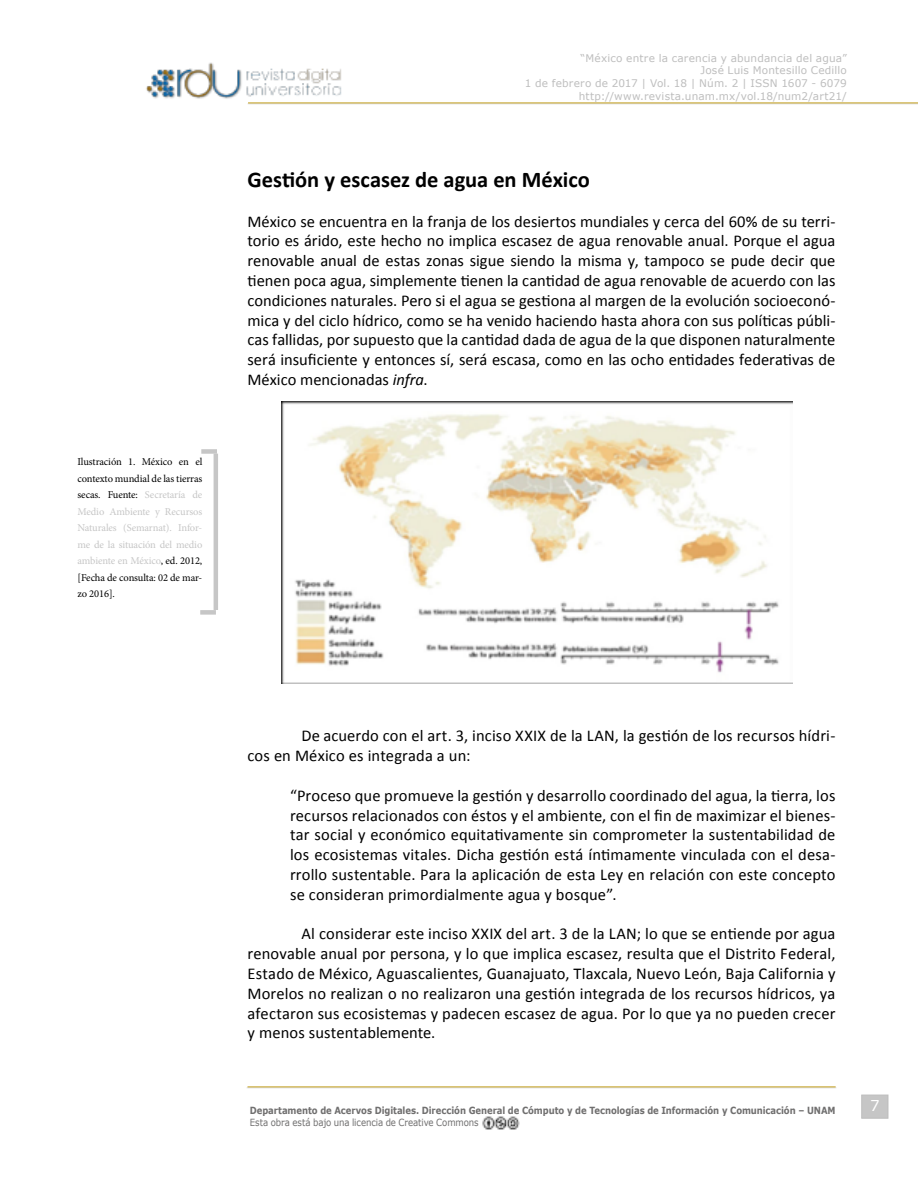
<style>
.page{position:relative;width:918px;height:1188px;background:#fff}
.page>*{position:absolute;margin:0;border:0;box-sizing:border-box;transform-origin:0 0}
.t1{font:700 22.5px "Calibri";color:#000}
.t2{font:16.5px/19.8px "Calibri";letter-spacing:.005em;color:#000;text-align:justify}
.t3{font:15px "Verdana";color:#fff}
.t4{font:10.5px/16.5px "Minion Pro";letter-spacing:-.01em;color:#000;text-align:justify}
.t5{font:10.5px/12.6px "Verdana";letter-spacing:.015em;color:#bebebe;text-align:right}
.t6{font:700 9.9px "Verdana";letter-spacing:-.01em;color:#706f6f;scale:.86 1}
.t7{font:9.9px "Verdana";letter-spacing:-.01em;color:#706f6f;scale:.87 1}
.s1{color:#c6c6c6}
.s2{font-style:italic}
</style>
<div class="page">
<div style="left:861px;top:1095px;width:27px;height:24px;background:#c6c6c6"></div>
<hr style="left:247px;top:103px;width:671px;height:1px;background:#f6f6f6">
<hr style="left:248px;top:103px;width:670px;height:1px;background:#c19d1b">
<hr style="left:246px;top:1087px;width:591px;height:1px;background:#000;opacity:.44">
<hr style="left:248px;top:1087px;width:588px;height:1px;background:#c19d1b">
<img style="left:482px;top:1116px;width:38px;height:14px">
<img style="left:146px;top:62px;width:196px;height:37px">
<img style="left:282px;top:401px;width:511px;height:282px">
<hr style="left:214px;top:454px;width:4px;height:156px;background:#c6c6c6">
<div style="left:200px;top:610px;width:16px;height:5px;background:#c6c6c6"></div>
<div style="left:201px;top:449px;width:16px;height:5px;background:#c6c6c6"></div>
<p class="t4" style="left:77px;top:454px;width:126px">Ilustración 1. México en el contexto mundial de las tierras secas. Fuente: <span class="s1">Secretaría de Medio Ambiente y Recursos Naturales (Semarnat). Infor&shy;me de la situación del medio ambiente en México</span>, ed. 2012, [Fecha de consulta: 02 de mar&shy;zo 2016].</p>
<p class="t5" style="left:525px;top:52px;width:324px">“México entre la carencia y abundancia del agua”<br>José Luis Montesillo Cedillo<br>1 de febrero de 2017 | Vol. 18 | Núm. 2 | ISSN 1607 - 6079 http://www.revista.unam.mx/vol.18/num2/art21/</p>
<h1 class="t1" style="left:248px;top:165px;width:344px">Gestión y escasez de agua en México</h1>
<p class="t2" style="left:248px;top:211px;width:590px">México se encuentra en la franja de los desiertos mundiales y cerca del 60% de su terri&shy;torio es árido, este hecho no implica escasez de agua renovable anual. Porque el agua renovable anual de estas zonas sigue siendo la misma y, tampoco se pude decir que tienen poca agua, simplemente tienen la cantidad de agua renovable de acuerdo con las condiciones naturales. Pero si el agua se gestiona al margen de la evolución socioeconó&shy;mica y del ciclo hídrico, como se ha venido haciendo hasta ahora con sus políticas públi&shy;cas fallidas, por supuesto que la cantidad dada de agua de la que disponen naturalmente será insuficiente y entonces sí, será escasa, como en las ocho entidades federativas de México mencionadas <span class="s2">infra</span>.</p>
<p class="t2" style="left:247px;top:726px;width:589px;text-indent:54px">De acuerdo con el art. 3, inciso XXIX de la LAN, la gestión de los recursos hídri&shy;cos en México es integrada a un:</p>
<p class="t2" style="left:290px;top:785px;width:547px">“Proceso que promueve la gestión y desarrollo coordinado del agua, la tierra, los recursos relacionados con éstos y el ambiente, con el fin de maximizar el bienes&shy;tar social y económico equitativamente sin comprometer la sustentabilidad de los ecosistemas vitales. Dicha gestión está íntimamente vinculada con el desa&shy;rrollo sustentable. Para la aplicación de esta Ley en relación con este concepto se consideran primordialmente agua y bosque”.</p>
<p class="t2" style="left:247px;top:924px;width:590px;text-indent:54px">Al considerar este inciso XXIX del art. 3 de la LAN; lo que se entiende por agua renovable anual por persona, y lo que implica escasez, resulta que el Distrito Federal, Estado de México, Aguascalientes, Guanajuato, Tlaxcala, Nuevo León, Baja California y Morelos no realizan o no realizaron una gestión integrada de los recursos hídricos, ya afectaron sus ecosistemas y padecen escasez de agua. Por lo que ya no pueden crecer y menos sustentablemente.</p>
<p class="t6" style="left:250px;top:1103px;width:683px">Departamento de Acervos Digitales. Dirección General de Cómputo y de Tecnologías de Información y Comunicación – UNAM</p>
<p class="t7" style="left:250px;top:1115px;width:265px">Esta obra está bajo una licencia de Creative Commons</p>
<p class="t3" style="left:870px;top:1096px;width:11px">7</p>
</div>
